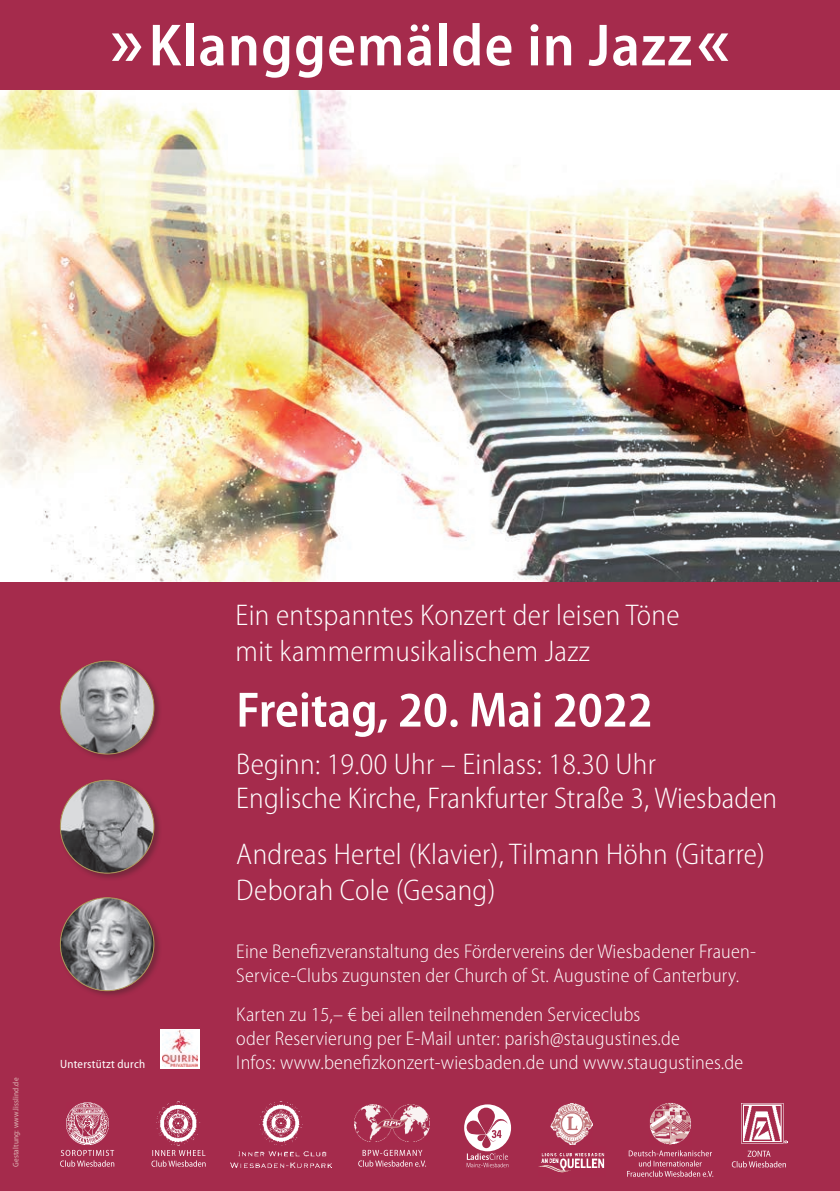
<style>
.page{position:relative;width:840px;height:1191px;background:#fff}
.page>*{position:absolute;margin:0;border:0;box-sizing:border-box;transform-origin:0 0}
.t1{font:600 semi-condensed 60px "Myriad Pro";letter-spacing:.02em;color:#fff}
.t2{font:600 semi-condensed 50px "Myriad Pro";color:#fff}
.t3{font:300 semi-condensed 30px/36px "Myriad Pro";letter-spacing:.01em;color:#fff}
.t4{font:300 semi-condensed 20px/24px "Myriad Pro";letter-spacing:.01em;color:#fff}
.t5{font:semi-condensed 12px "Myriad Pro";letter-spacing:.02em;color:#fff}
.t6{font:semi-condensed 8px "Myriad Pro";letter-spacing:.02em;color:#dcb5b4}
.s1{font-stretch:semi-expanded;font-size:72px}
</style>
<div class="page">
<div style="left:0;top:578px;width:839px;height:613px;background:#a52b4c"></div>
<img style="left:550px;top:1103px;width:42px;height:41px">
<img style="left:538px;top:1153px;width:67px;height:20px">
<img style="left:67px;top:1102px;width:42px;height:43px">
<svg style="left:60px;top:1149px;width:54px;height:17px"></svg>
<img style="left:354px;top:1104px;width:75px;height:37px">
<svg style="left:358px;top:1149px;width:68px;height:17px"></svg>
<img style="left:156px;top:1101px;width:45px;height:45px">
<svg style="left:151px;top:1150px;width:54px;height:16px"></svg>
<img style="left:649px;top:1103px;width:42px;height:42px">
<svg style="left:627px;top:1150px;width:85px;height:26px"></svg>
<img style="left:741px;top:1103px;width:45px;height:41px">
<svg style="left:731px;top:1150px;width:54px;height:17px"></svg>
<svg style="left:464px;top:1104px;width:47px;height:47px"></svg>
<div style="left:477px;top:1107px;width:17px;height:27px;background:#a52b4c;border-radius:9px"></div>
<div style="left:482px;top:1134px;width:8px;height:14px;background:#a52b4c;border-radius:4px"></div>
<svg style="left:465px;top:1117px;width:42px;height:25px"></svg>
<img style="left:230px;top:1101px;width:101px;height:66px">
<svg style="left:466px;top:1153px;width:42px;height:14px"></svg>
<div style="left:0;top:0;width:839px;height:91px;background:#a52b4c"></div>
<img style="left:0;top:91px;width:839px;height:491px">
<div style="left:160px;top:1029px;width:40px;height:39px;background:linear-gradient(to bottom,#fff,#fff)"></div>
<img style="left:162px;top:1031px;width:36px;height:35px">
<div style="left:59px;top:896px;width:103px;height:102px;background:#231f20;opacity:.34"></div>
<img style="left:60px;top:897px;width:94px;height:93px;border-radius:47px">
<div style="left:59px;top:778px;width:103px;height:102px;background:#231f20;opacity:.34"></div>
<img style="left:60px;top:780px;width:94px;height:93px;border-radius:47px">
<div style="left:59px;top:659px;width:103px;height:102px;background:#231f20;opacity:.34"></div>
<img style="left:60px;top:661px;width:94px;height:93px;border-radius:47px">
<h1 class="t1" style="left:110px;top:12px;width:621px"><span class="s1">»</span>Klanggemälde in Jazz<span class="s1">«</span></h1>
<p class="t6" style="left:12px;top:1167px;width:91px;rotate:-90deg">Gestaltung: www.lisslind.de</p>
<p class="t5" style="left:60px;top:1057px;width:87px">Unterstützt durch</p>
<h3 class="t3" style="left:235px;top:598px;width:445px">Ein entspanntes Konzert der leisen Töne mit kammermusikalischem Jazz</h3>
<h2 class="t2" style="left:236px;top:682px;width:417px">Freitag, 20. Mai 2022</h2>
<h3 class="t3" style="left:236px;top:747px;width:542px;line-height:34px">Beginn: 19.00 Uhr – Einlass: 18.30 Uhr<br>Englische Kirche, Frankfurter Straße 3, Wiesbaden</h3>
<h3 class="t3" style="left:236px;top:836px;width:530px">Andreas Hertel (Klavier), Tilmann Höhn (Gitarre)<br>Deborah Cole (Gesang)</h3>
<p class="t4" style="left:236px;top:939px;width:521px">Eine Benefizveranstaltung des Fördervereins der Wiesbadener Frauen-<br>Service-Clubs zugunsten der Church of St. Augustine of Canterbury.</p>
<p class="t4" style="left:236px;top:1002px;width:508px">Karten zu 15,– € bei allen teilnehmenden Serviceclubs<br>oder Reservierung per E-Mail unter: parish@staugustines.de<br>Infos: www.benefizkonzert-wiesbaden.de und www.staugustines.de</p>
</div>
